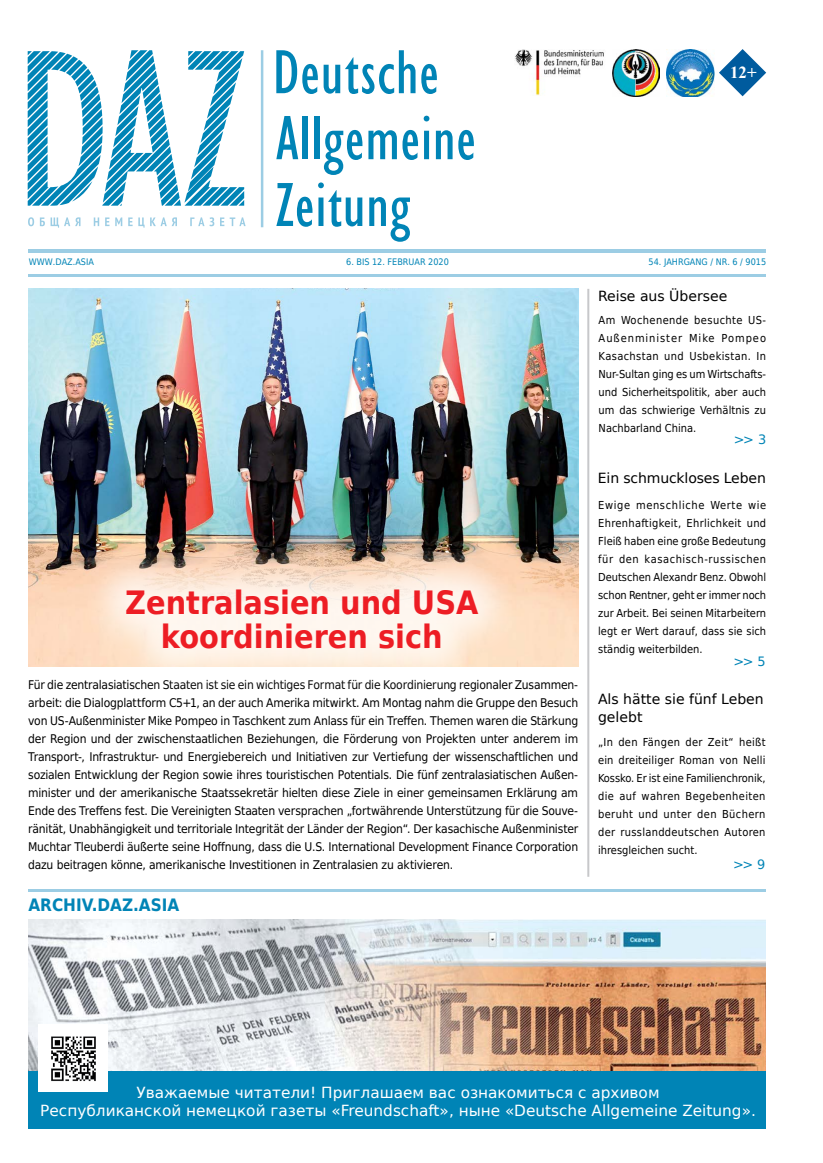
<style>
.page{position:relative;width:823px;height:1163px;background:#fff}
.page>*{position:absolute;margin:0;border:0;box-sizing:border-box;transform-origin:0 0}
.t1{font:700 32px/34px "DejaVu Sans";color:#ed1d24;text-align:center;scale:.9 1}
.t2{font:700 17px "DejaVu Sans";color:#0084b6;scale:.9 1}
.t3{font:700 16.9px "Times New Roman";color:#fff}
.t4{font:15.3px/18px "DejaVu Sans";color:#fff;text-align:center}
.t5{font:14px/18px "DejaVu Sans";color:#000}
.t6{font:13px "DejaVu Sans Condensed";color:#0084b6;scale:1.1 1}
.t7{font:12px/18px "DejaVu Sans Condensed";letter-spacing:-.015em;color:#000;text-align:justify}
.t8{font:11px/18px "DejaVu Sans Condensed";color:#000;text-align:justify}
.t9{font:9px "DejaVu Sans Condensed";color:#0084b6}
</style>
<div class="page">
<hr style="left:28px;top:274px;width:737px;height:2px;background:#9ccde4">
<hr style="left:28px;top:889px;width:737px;height:2px;background:#9ccde4">
<hr style="left:28px;top:250px;width:737px;height:3px;background:#9ccde4">
<hr style="left:587px;top:289px;width:2px;height:587px;background:#c7c8ca">
<svg style="left:276px;top:50px;width:139px;height:44px"></svg>
<svg style="left:421px;top:64px;width:15px;height:30px"></svg>
<svg style="left:276px;top:116px;width:22px;height:43px"></svg>
<div style="left:302px;top:116px;width:5px;height:43px;background:#0084b6"></div>
<div style="left:314px;top:116px;width:5px;height:43px;background:#0084b6"></div>
<svg style="left:324px;top:130px;width:38px;height:45px"></svg>
<svg style="left:368px;top:130px;width:28px;height:29px"></svg>
<svg style="left:402px;top:116px;width:27px;height:44px"></svg>
<svg style="left:435px;top:130px;width:17px;height:29px"></svg>
<svg style="left:458px;top:130px;width:15px;height:30px"></svg>
<svg style="left:276px;top:183px;width:36px;height:44px"></svg>
<svg style="left:318px;top:182px;width:44px;height:45px"></svg>
<svg style="left:369px;top:197px;width:41px;height:45px"></svg>
<svg style="left:28px;top:217px;width:6px;height:9px"></svg>
<svg style="left:40px;top:217px;width:40px;height:10px"></svg>
<svg style="left:94px;top:217px;width:5px;height:9px"></svg>
<svg style="left:105px;top:217px;width:4px;height:9px"></svg>
<svg style="left:115px;top:217px;width:7px;height:9px"></svg>
<svg style="left:128px;top:217px;width:4px;height:9px"></svg>
<svg style="left:138px;top:217px;width:6px;height:10px"></svg>
<svg style="left:150px;top:217px;width:27px;height:9px"></svg>
<svg style="left:190px;top:217px;width:24px;height:9px"></svg>
<svg style="left:220px;top:217px;width:25px;height:9px"></svg>
<svg style="left:28px;top:50px;width:216px;height:156px"></svg>
<hr style="left:261px;top:50px;width:2px;height:177px;background:#9ccde4">
<svg style="left:719px;top:49px;width:46px;height:47px"></svg>
<img style="left:666px;top:50px;width:48px;height:47px">
<img style="left:515px;top:49px;width:89px;height:47px">
<img style="left:612px;top:49px;width:47px;height:47px">
<img style="left:28px;top:919px;width:737px;height:152px">
<div style="left:28px;top:1071px;width:737px;height:57px;background:#0084b6"></div>
<div style="left:39px;top:1024px;width:69px;height:67px;background:#fff"></div>
<img style="left:51px;top:1036px;width:45px;height:46px">
<img style="left:28px;top:289px;width:550px;height:377px">
<div style="left:81px;top:544px;width:441px;height:149px;background:#fff;opacity:.75"></div>
<h3 class="t3" style="left:729px;top:60px;width:28px">12+</h3>
<p class="t9" style="left:29px;top:254px;width:67px">WWW.DAZ.ASIA</p>
<p class="t9" style="left:346px;top:254px;width:104px">6. BIS 12. FEBRUAR 2020</p>
<p class="t9" style="left:648px;top:254px;width:119px">54. JAHRGANG / NR. 6 / 9015</p>
<h1 class="t1" style="left:125px;top:584px;width:393px">Zentralasien und USA koordinieren sich</h1>
<p class="t7" style="left:28px;top:675px;width:551px">Für die zentralasiatischen Staaten ist sie ein wichtiges Format für die Koordinierung regionaler Zusammen&shy;arbeit: die Dialogplattform C5+1, an der auch Amerika mitwirkt. Am Montag nahm die Gruppe den Besuch von US-Außenminister Mike Pompeo in Taschkent zum Anlass für ein Treffen. Themen waren die Stärkung der Region und der zwischenstaatlichen Beziehungen, die Förderung von Projekten unter anderem im Transport-, Infrastruktur- und Energiebereich und Initiativen zur Vertiefung der wissenschaftlichen und sozialen Entwicklung der Region sowie ihres touristischen Potentials. Die fünf zentralasiatischen Außen&shy;minister und der amerikanische Staatssekretär hielten diese Ziele in einer gemeinsamen Erklärung am Ende des Treffens fest. Die Vereinigten Staaten versprachen „fortwährende Unterstützung für die Souve&shy;ränität, Unabhängigkeit und territoriale Integrität der Länder der Region“. Der kasachische Außenminister Muchtar Tleuberdi äußerte seine Hoffnung, dass die U.S. International Development Finance Corporation dazu beitragen könne, amerikanische Investitionen in Zentralasien zu aktivieren.</p>
<h2 class="t2" style="left:28px;top:891px;width:169px">ARCHIV.DAZ.ASIA</h2>
<p class="t5" style="left:597px;top:286px;width:131px">Reise aus Übersee</p>
<p class="t8" style="left:598px;top:310px;width:169px">Am Wochenende besuchte US-Außenminister Mike Pompeo Kasachstan und Usbekistan. In Nur-Sultan ging es um Wirtschafts&shy;und Sicherheitspolitik, aber auch um das schwierige Verhältnis zu Nachbarland China.</p>
<p class="t6" style="left:733px;top:428px;width:31px">&gt;&gt; 3</p>
<p class="t5" style="left:597px;top:468px;width:169px">Ein schmuckloses Leben</p>
<p class="t8" style="left:598px;top:495px;width:169px">Ewige menschliche Werte wie Ehrenhaftigkeit, Ehrlichkeit und Fleiß haben eine große Bedeutung für den kasachisch-russischen Deutschen Alexandr Benz. Obwohl schon Rentner, geht er immer noch zur Arbeit. Bei seinen Mitarbeitern legt er Wert darauf, dass sie sich ständig weiterbilden.</p>
<p class="t6" style="left:733px;top:650px;width:31px">&gt;&gt; 5</p>
<p class="t5" style="left:597px;top:689px;width:167px">Als hätte sie fünf Leben gelebt</p>
<p class="t8" style="left:597px;top:732px;width:169px">„In den Fängen der Zeit“ heißt ein dreiteiliger Roman von Nelli Kossko. Er ist eine Familienchronik, die auf wahren Begebenheiten beruht und unter den Büchern der russlanddeutschen Autoren ihresgleichen sucht.</p>
<p class="t6" style="left:732px;top:854px;width:31px">&gt;&gt; 9</p>
<p class="t4" style="left:40px;top:1082px;width:716px">Уважаемые читатели! Приглашаем вас ознакомиться с архивом<br>Республиканской немецкой газеты «Freundschaft», ныне «Deutsche Allgemeine Zeitung».</p>
</div>
